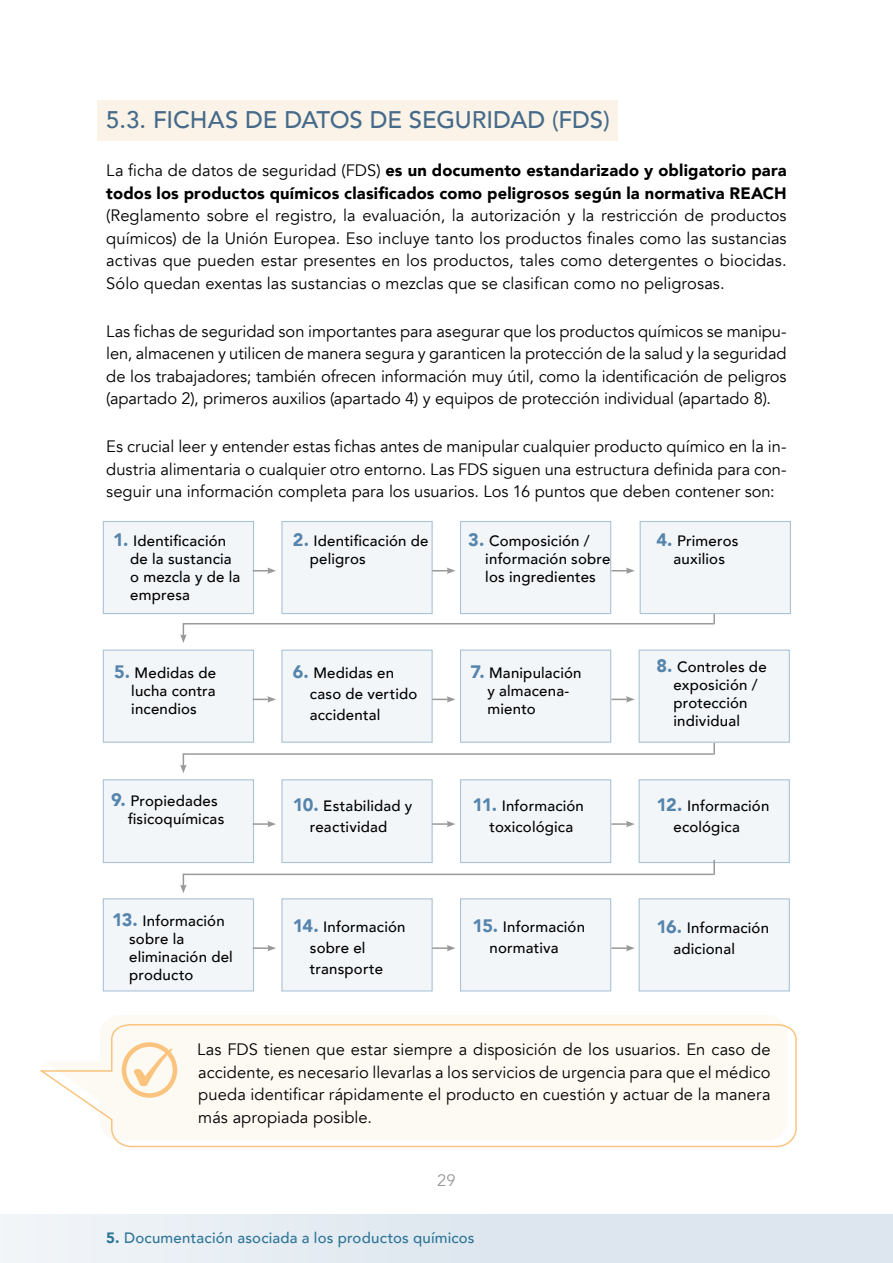
<style>
.page{position:relative;width:893px;height:1263px;background:#fff}
.page>*{position:absolute;margin:0;border:0;box-sizing:border-box;transform-origin:0 0}
.t1{font:500 24px "Avenir";letter-spacing:-.005em;color:#456a8a}
.t2{font:16.5px/22.5px "Avenir";color:#000;text-align:justify}
.t3{font:900 16.5px/22.5px "Avenir";letter-spacing:.01em;color:#000}
.t4{font:16.5px "Avenir";color:#999}
.t5{font:500 15px/18px "Avenir";letter-spacing:.015em;color:#000}
.t6{font:500 15px "Avenir";letter-spacing:.015em;color:#2d7496}
.s1{font-weight:400}
.s2{font-weight:900;font-size:18px;color:#5584ac}
.s3{font-weight:900}
</style>
<div class="page">
<div style="left:0;top:1214px;width:893px;height:49px;background:linear-gradient(to right,#eef2f6,#d8e2eb)"></div>
<div style="left:98px;top:100px;width:520px;height:40px;background:#fbf3e7"></div>
<div style="left:100px;top:1015px;width:687px;height:125px;background:#fdfaf4;border-radius:20px"></div>
<svg style="left:39px;top:1024px;width:758px;height:124px"></svg>
<svg style="left:44px;top:1048px;width:145px;height:64px"></svg>
<div style="left:122px;top:1042px;width:55px;height:56px;border:4px solid #fac47e;border-radius:50%"></div>
<svg style="left:102px;top:521px;width:689px;height:122px"></svg>
<svg style="left:102px;top:649px;width:688px;height:124px"></svg>
<svg style="left:102px;top:779px;width:688px;height:213px"></svg>
<h1 class="t1" style="left:106px;top:99px;width:505px">5.3. FICHAS DE DATOS DE SEGURIDAD (FDS)</h1>
<p class="t3" style="left:106px;top:159px;width:682px"><span class="s1">La ficha de datos de seguridad (FDS)</span> es un documento estandarizado y obligatorio para todos los productos químicos clasificados como peligrosos según la normativa REACH</p>
<p class="t2" style="left:106px;top:205px;width:682px">(Reglamento sobre el registro, la evaluación, la autorización y la restricción de productos químicos) de la Unión Europea. Eso incluye tanto los productos finales como las sustancias activas que pueden estar presentes en los productos, tales como detergentes o biocidas.<br>Sólo quedan exentas las sustancias o mezclas que se clasifican como no peligrosas.</p>
<p class="t2" style="left:106px;top:320px;width:682px">Las fichas de seguridad son importantes para asegurar que los productos químicos se manipu&shy;len, almacenen y utilicen de manera segura y garanticen la protección de la salud y la seguridad de los trabajadores; también ofrecen información muy útil, como la identificación de peligros (apartado 2), primeros auxilios (apartado 4) y equipos de protección individual (apartado 8).</p>
<p class="t2" style="left:106px;top:436px;width:682px">Es crucial leer y entender estas fichas antes de manipular cualquier producto químico en la in&shy;dustria alimentaria o cualquier otro entorno. Las FDS siguen una estructura definida para con&shy;seguir una información completa para los usuarios. Los 16 puntos que deben contener son:</p>
<p class="t5" style="left:130px;top:531px;width:112px;text-indent:-17px"><span class="s2">1.</span> Identificación de la sustancia o mezcla y de la empresa</p>
<p class="t5" style="left:310px;top:531px;width:120px;text-indent:-17px"><span class="s2">2.</span> Identificación de peligros</p>
<p class="t5" style="left:485px;top:531px;width:127px;text-indent:-17px"><span class="s2">3.</span> Composición / información sobre los ingredientes</p>
<p class="t5" style="left:656px;top:531px;width:83px;text-align:center"><span class="s2">4.</span> Primeros auxilios</p>
<p class="t5" style="left:131px;top:663px;width:86px;text-align:justify;text-indent:-17px"><span class="s2">5.</span> Medidas de lucha contra incendios</p>
<p class="t5" style="left:310px;top:661px;width:109px;line-height:21px;text-indent:-17px"><span class="s2">6.</span> Medidas en caso de vertido accidental</p>
<p class="t5" style="left:487px;top:663px;width:96px;text-indent:-17px"><span class="s2">7.</span> Manipulación y almacena&shy;miento</p>
<p class="t5" style="left:673px;top:656px;width:95px;text-indent:-17px"><span class="s2">8.</span> Controles de exposición / protección individual</p>
<p class="t5" style="left:128px;top:791px;width:98px;text-indent:-17px"><span class="s2">9.</span> Propiedades fisicoquímicas</p>
<p class="t5" style="left:293px;top:795px;width:121px;line-height:21px;text-align:center"><span class="s2">10.</span> Estabilidad y reactividad</p>
<p class="t5" style="left:473px;top:795px;width:113px;line-height:21px;text-align:center"><span class="s2">11.</span> Información toxicológica</p>
<p class="t5" style="left:673px;top:795px;width:97px;line-height:21px;text-indent:-17px"><span class="s2">12.</span> Información ecológica</p>
<p class="t5" style="left:129px;top:911px;width:105px;text-indent:-17px"><span class="s2">13.</span> Información sobre la eliminación del producto</p>
<p class="t5" style="left:310px;top:915px;width:97px;line-height:21px;text-indent:-17px"><span class="s2">14.</span> Información sobre el transporte</p>
<p class="t5" style="left:490px;top:915px;width:97px;line-height:21px;text-indent:-17px"><span class="s2">15.</span> Información normativa</p>
<p class="t5" style="left:673px;top:916px;width:97px;line-height:21px;text-indent:-17px"><span class="s2">16.</span> Información adicional</p>
<p class="t2" style="left:197px;top:1038px;width:575px">Las FDS tienen que estar siempre a disposición de los usuarios. En caso de accidente, es necesario llevarlas a los servicios de urgencia para que el médico pueda identificar rápidamente el producto en cuestión y actuar de la manera más apropiada posible.</p>
<p class="t4" style="left:437px;top:1170px;width:20px">29</p>
<p class="t6" style="left:106px;top:1225px;width:370px"><span class="s3">5.</span> Documentación asociada a los productos químicos</p>
</div>
